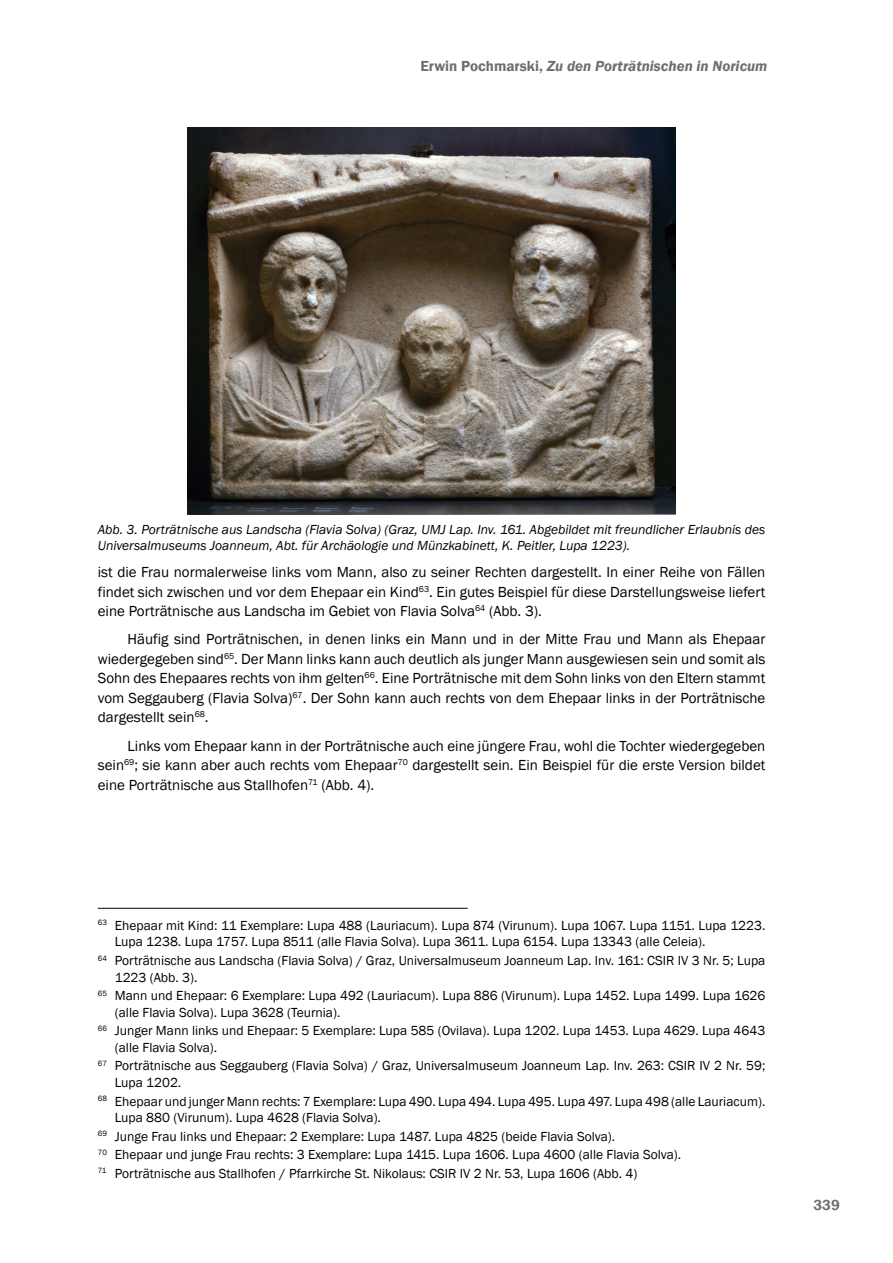
<style>
.page{position:relative;width:893px;height:1263px;background:#fff}
.page>*{position:absolute;margin:0;border:0;box-sizing:border-box;transform-origin:0 0}
.t1{font:15px/19.5px "Franklin Gothic";color:#000;text-align:justify}
.t2{font:italic 600 15px "Franklin Gothic";color:#6d6e71}
.t3{font:600 15px "Franklin Gothic";color:#6d6e71}
.t4{font:13.5px/16.5px "Franklin Gothic";color:#000}
.t5{font:italic 13.5px/16.5px "Franklin Gothic";color:#000}
.s1{font-style:normal}
</style>
<div class="page">
<hr style="left:98px;top:908px;width:370px;height:1px;background:#000">
<img style="left:187px;top:128px;width:489px;height:386px">
<p class="t2" style="left:420px;top:56px;width:349px"><span class="s1">Erwin Pochmarski,</span> Zu den Porträtnischen in Noricum</p>
<p class="t5" style="left:98px;top:521px;width:669px">Abb. 3. Porträtnische aus Landscha (Flavia Solva) (Graz, UMJ Lap. Inv. 161. Abgebildet mit freundlicher Erlaubnis des<br>Universalmuseums Joanneum, Abt. für Archäologie und Münzkabinett, K. Peitler, Lupa 1223).</p>
<p class="t1" style="left:98px;top:563px;width:669px">ist die Frau normalerweise links vom Mann, also zu seiner Rechten dargestellt. In einer Reihe von Fällen findet sich zwischen und vor dem Ehepaar ein Kind<sup>63</sup>. Ein gutes Beispiel für diese Darstellungsweise liefert eine Porträtnische aus Landscha im Gebiet von Flavia Solva<sup>64</sup> (Abb. 3).</p>
<p class="t1" style="left:98px;top:630px;width:669px;text-indent:30px">Häufig sind Porträtnischen, in denen links ein Mann und in der Mitte Frau und Mann als Ehepaar wiedergegeben sind<sup>65</sup>. Der Mann links kann auch deutlich als junger Mann ausgewiesen sein und somit als Sohn des Ehepaares rechts von ihm gelten<sup>66</sup>. Eine Porträtnische mit dem Sohn links von den Eltern stammt vom Seggauberg (Flavia Solva)<sup>67</sup>. Der Sohn kann auch rechts von dem Ehepaar links in der Porträtnische dargestellt sein<sup>68</sup>.</p>
<p class="t1" style="left:98px;top:736px;width:669px;text-indent:30px">Links vom Ehepaar kann in der Porträtnische auch eine jüngere Frau, wohl die Tochter wiedergegeben sein<sup>69</sup>; sie kann aber auch rechts vom Ehepaar<sup>70</sup> dargestellt sein. Ein Beispiel für die erste Version bildet eine Porträtnische aus Stallhofen<sup>71</sup> (Abb. 4).</p>
<p class="t4" style="left:115px;top:917px;width:652px;text-indent:-17px"><sup>63</sup> Ehepaar mit Kind: 11 Exemplare: Lupa 488 (Lauriacum). Lupa 874 (Virunum). Lupa 1067. Lupa 1151. Lupa 1223.<br>Lupa 1238. Lupa 1757. Lupa 8511 (alle Flavia Solva). Lupa 3611. Lupa 6154. Lupa 13343 (alle Celeia).</p>
<p class="t4" style="left:115px;top:952px;width:652px;text-indent:-17px"><sup>64</sup> Porträtnische aus Landscha (Flavia Solva) / Graz, Universalmuseum Joanneum Lap. Inv. 161: CSIR IV 3 Nr. 5; Lupa<br>1223 (Abb. 3).</p>
<p class="t4" style="left:115px;top:988px;width:652px;text-indent:-17px"><sup>65</sup> Mann und Ehepaar: 6 Exemplare: Lupa 492 (Lauriacum). Lupa 886 (Virunum). Lupa 1452. Lupa 1499. Lupa 1626 (alle Flavia Solva). Lupa 3628 (Teurnia).</p>
<p class="t4" style="left:115px;top:1023px;width:652px;text-indent:-17px"><sup>66</sup> Junger Mann links und Ehepaar: 5 Exemplare: Lupa 585 (Ovilava). Lupa 1202. Lupa 1453. Lupa 4629. Lupa 4643 (alle Flavia Solva).</p>
<p class="t4" style="left:115px;top:1058px;width:652px;text-indent:-17px"><sup>67</sup> Porträtnische aus Seggauberg (Flavia Solva) / Graz, Universalmuseum Joanneum Lap. Inv. 263: CSIR IV 2 Nr. 59;<br>Lupa 1202.</p>
<p class="t4" style="left:115px;top:1093px;width:652px;text-indent:-17px"><sup>68</sup> Ehepaar und junger Mann rechts: 7 Exemplare: Lupa 490. Lupa 494. Lupa 495. Lupa 497. Lupa 498 (alle Lauriacum).<br>Lupa 880 (Virunum). Lupa 4628 (Flavia Solva).</p>
<p class="t4" style="left:98px;top:1127px;width:585px;line-height:18.6px"><sup>69</sup> Junge Frau links und Ehepaar: 2 Exemplare: Lupa 1487. Lupa 4825 (beide Flavia Solva).<br><sup>70</sup> Ehepaar und junge Frau rechts: 3 Exemplare: Lupa 1415. Lupa 1606. Lupa 4600 (alle Flavia Solva).<br><sup>71</sup> Porträtnische aus Stallhofen / Pfarrkirche St. Nikolaus: CSIR IV 2 Nr. 53, Lupa 1606 (Abb. 4)</p>
<p class="t3" style="left:813px;top:1195px;width:28px">339</p>
</div>
